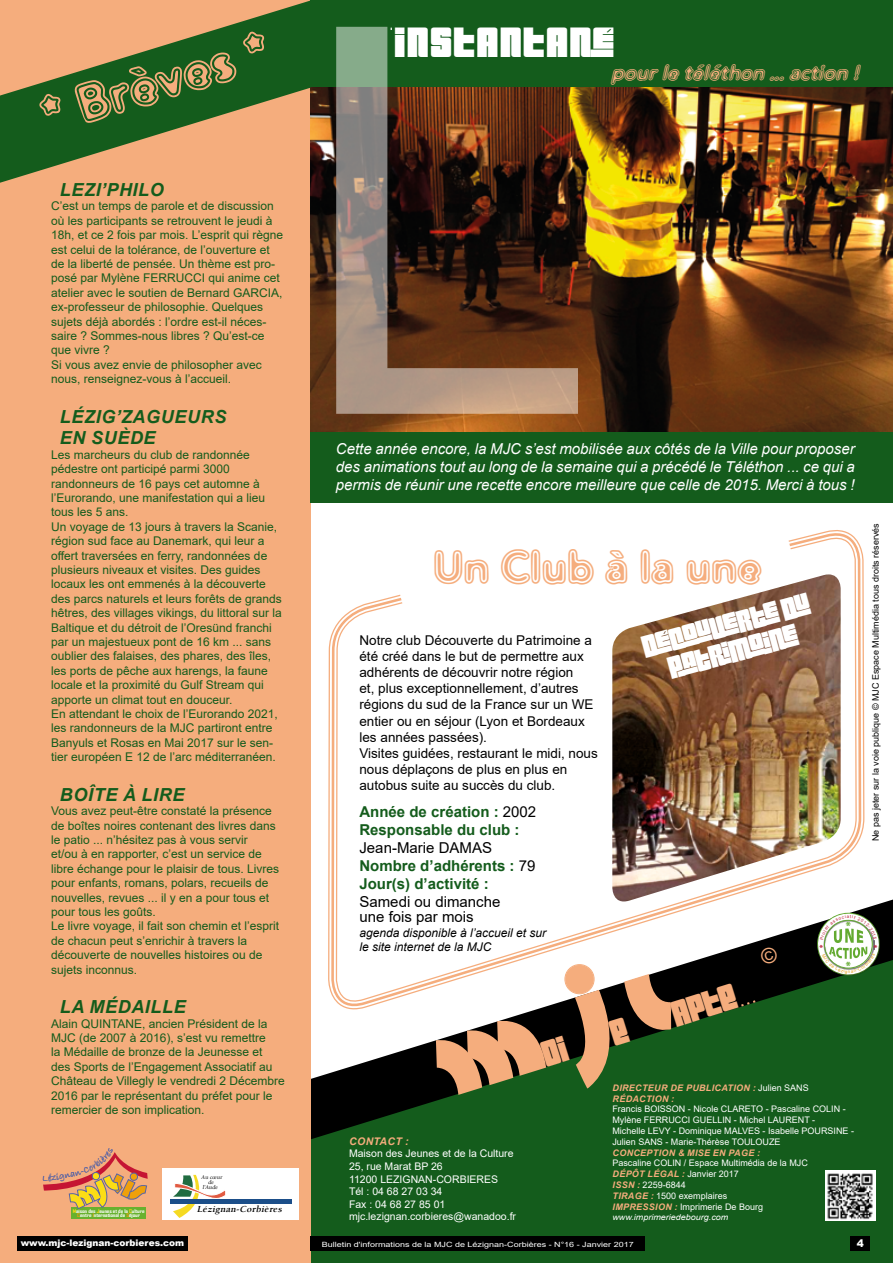
<style>
.page{position:relative;width:893px;height:1263px;background:#fff}
.page>*{position:absolute;margin:0;border:0;box-sizing:border-box;transform-origin:0 0}
.t1{font:540.6px "Arial";color:#fff}
.t2{font:54px "Distro Vinyl";color:#f5ad7d}
.t3{font:45px "Distro Vinyl";color:#f5ad7d}
.t4{font:900 40.5px "Pincoyablack";letter-spacing:.05em;color:#fff;scale:1.11 1}
.t5{font:900 34.8px "Pincoyablack";color:#f5ad7d}
.t6{font:900 30px/27px "Pincoyablack";color:#fff;text-align:center}
.t7{font:italic 21px "Distro Vinyl";color:#f5ad7d}
.t8{font:italic 700 18px/21.6px "Arial";letter-spacing:.035em;color:#145c1c}
.t9{font:italic 15px/18px "Arial";color:#fff;text-align:justify}
.t10{font:700 15px/18px "Arial";color:#145c1c}
.t11{font:15px/15px "Arial";color:#000}
.t12{font:13.5px/16.2px "Arial";color:#000}
.t13{font:12px/14.4px "Arial";color:#145c1c}
.t14{font:italic 12px/14.4px "Arial";color:#000}
.t15{font:900 10.8px "Cleanvertising";color:#63aa30}
.t16{font:10.5px/12.6px "Arial";color:#fff}
.t17{font:italic 700 10.5px "Arial";letter-spacing:.035em;color:#f5ad7d}
.t18{font:900 10.5px "Arial";color:#fff}
.t19{font:italic 700 9.45px "Berkeley LT";color:#000}
.t20{font:9px/10.8px "Arial";color:#fff}
.t21{font:italic 700 9px/10.8px "Arial";letter-spacing:.035em;color:#f5ad7d}
.t22{font:9px "Arial";color:#000}
.t23{font:900 9px "Arial";color:#fff}
.t24{font:italic 8.1px "Arial";color:#fff;scale:1.11 1}
.t25{font:900 7.5px "Cleanvertising";color:#ba1733}
.t26{font:7.2px "Arial";color:#fff;scale:1.25 1}
.t27{font:italic 500 5.7px/4.9px "Berkeley LT";color:#000;text-align:center}
.t28{font:700 4.95px/4.7px "Agency FB";letter-spacing:-.015em;color:#fff;text-align:center;scale:1.29 1}
.s1{color:#fcdd15}
.s2{color:#efa00b}
.s3{font-weight:400;color:#000}
.s4{font-size:73.35px}
.s5{font-weight:400;font-style:normal;color:#fff}
.s6{font-weight:700;font-style:italic;color:#f5ad7d}
</style>
<div class="page">
<svg style="left:310px;top:960px;width:583px;height:303px;fill:#145c1c"></svg>
<div style="left:0;top:0;width:310px;height:1263px;background:#f5ad7d"></div>
<div style="left:310px;top:0;width:583px;height:502px;background:#145c1c"></div>
<img style="left:864px;top:1171px;width:11px;height:49px">
<img style="left:310px;top:88px;width:583px;height:343px">
<img style="left:327px;top:87px;width:537px;height:1176px">
<div style="left:310px;top:1236px;width:335px;height:14px;background:#000"></div>
<div style="left:850px;top:1236px;width:20px;height:14px;background:#000"></div>
<div style="left:17px;top:1236px;width:171px;height:14px;background:#000"></div>
<div style="left:162px;top:1168px;width:137px;height:52px;background:#fff"></div>
<svg style="left:173px;top:1175px;width:53px;height:43px"></svg>
<div style="left:170px;top:1199px;width:122px;height:5px;background:#1b4e89"></div>
<svg style="left:0;top:1px;width:310px;height:182px"></svg>
<div style="left:71px;top:1207px;width:75px;height:12px;background:#68b12f"></div>
<svg style="left:436px;top:974px;width:235px;height:121px"></svg>
<svg style="left:759px;top:945px;width:20px;height:20px"></svg>
<svg style="left:816px;top:911px;width:65px;height:65px"></svg>
<svg style="left:43px;top:1152px;width:105px;height:57px"></svg>
<h2 class="t2" style="left:32px;top:85px;width:239px;rotate:-17deg">* Brèves *</h2>
<h3 class="t8" style="left:60px;top:179px;width:106px">LEZI’PHILO</h3>
<p class="t13" style="left:51px;top:199px;width:234px">C’est un temps de parole et de discussion où les participants se retrouvent le jeudi à 18h, et ce 2 fois par mois. L’esprit qui règne est celui de la tolérance, de l’ouverture et de la liberté de pensée. Un thème est pro&shy;posé par Mylène FERRUCCI qui anime cet atelier avec le soutien de Bernard GARCIA, ex-professeur de philosophie. Quelques sujets déjà abordés : l’ordre est-il néces&shy;saire ? Sommes-nous libres ? Qu’est-ce que vivre ?<br>Si vous avez envie de philosopher avec nous, renseignez-vous à l’accueil.</p>
<h3 class="t8" style="left:60px;top:406px;width:168px">LÉZIG’ZAGUEURS<br>EN SUÈDE</h3>
<p class="t13" style="left:51px;top:447px;width:232px">Les marcheurs du club de randonnée pédestre ont participé parmi 3000 randonneurs de 16 pays cet automne à l’Eurorando, une manifestation qui a lieu tous les 5 ans.<br>Un voyage de 13 jours à travers la Scanie, région sud face au Danemark, qui leur a offert traversées en ferry, randonnées de plusieurs niveaux et visites. Des guides locaux les ont emmenés à la découverte des parcs naturels et leurs forêts de grands hêtres, des villages vikings, du littoral sur la Baltique et du détroit de l’Oresünd franchi par un majestueux pont de 16 km ... sans oublier des falaises, des phares, des îles, les ports de pêche aux harengs, la faune locale et la proximité du Gulf Stream qui apporte un climat tout en douceur.<br>En attendant le choix de l’Eurorando 2021, les randonneurs de la MJC partiront entre Banyuls et Rosas en Mai 2017 sur le sen&shy;tier européen E 12 de l’arc méditerranéen.</p>
<h3 class="t8" style="left:60px;top:784px;width:126px">BOÎTE À LIRE</h3>
<p class="t13" style="left:51px;top:804px;width:230px">Vous avez peut-être constaté la présence de boîtes noires contenant des livres dans le patio ... n’hésitez pas à vous servir<br>et/ou à en rapporter, c’est un service de libre échange pour le plaisir de tous. Livres pour enfants, romans, polars, recueils de nouvelles, revues ... il y en a pour tous et pour tous les goûts.<br>Le livre voyage, il fait son chemin et l’esprit de chacun peut s’enrichir à travers la découverte de nouvelles histoires ou de sujets inconnus.</p>
<h3 class="t8" style="left:60px;top:997px;width:127px">LA MÉDAILLE</h3>
<p class="t13" style="left:51px;top:1016px;width:235px">Alain QUINTANE, ancien Président de la MJC (de 2007 à 2016), s’est vu remettre<br>la Médaille de bronze de la Jeunesse et<br>des Sports de l’Engagement Associatif au Château de Villegly le vendredi 2 Décembre 2016 par le représentant du préfet pour le remercier de son implication.</p>
<p class="t28" style="left:73px;top:1208px;width:57px"><span class="s1">M</span>aison des <span class="s1">J</span>eunes et de la <span class="s1">C</span>ulture<br><span class="s2">C</span>entre <span class="s2">I</span>nternational de <span class="s2">S</span>éjour</p>
<p class="t27" style="left:201px;top:1175px;width:23px">Au cœur de l’Aude</p>
<p class="t19" style="left:197px;top:1204px;width:89px">Lézignan-Corbières</p>
<h1 class="t1" style="left:297px;top:-148px;width:302px">L</h1>
<h3 class="t4" style="left:391px;top:18px;width:203px">‘INSTANTANÉ</h3>
<h3 class="t7" style="left:611px;top:59px;width:255px">pourle téléthon ...action !</h3>
<p class="t9" style="left:336px;top:440px;width:520px">Cette année encore, la MJC s’est mobilisée aux côtés de la Ville pour proposer des animations tout au long de la semaine qui a précédé le Téléthon ... ce qui a permis de réunir une recette encore meilleure que celle de 2015. Merci à tous !</p>
<h3 class="t3" style="left:433px;top:539px;width:329px">Un Club à la une</h3>
<p class="t12" style="left:359px;top:632px;width:240px">Notre club Découverte du Patrimoine a été créé dans le but de permettre aux adhérents de découvrir notre région<br>et, plus exceptionnellement, d’autres régions du sud de la France sur un WE entier ou en séjour (Lyon et Bordeaux les années passées).<br>Visites guidées, restaurant le midi, nous nous déplaçons de plus en plus en autobus suite au succès du club.</p>
<p class="t10" style="left:359px;top:803px;width:178px">Année de création : <span class="s3">2002<br></span>Responsable du club :</p>
<p class="t10" style="left:359px;top:839px;width:177px"><span class="s3">Jean-Marie DAMAS<br></span>Nombre d’adhérents : <span class="s3">79<br></span>Jour(s) d’activité :</p>
<p class="t11" style="left:359px;top:894px;width:142px">Samedi ou dimanche une fois par mois</p>
<p class="t14" style="left:359px;top:925px;width:188px">agenda disponible à l’accueil et sur le site internet de la MJC</p>
<h3 class="t6" style="left:640px;top:634px;width:173px;rotate:-15deg">découverte du patrimoine</h3>
<h3 class="t5" style="left:667px;top:995px;width:85px;rotate:-17deg">APTE <span class="s4">.</span></h3>
<p class="t25" style="left:819px;top:941px;width:5px">*</p>
<p class="t15" style="left:846px;top:916px;width:7px">*</p>
<p class="t15" style="left:846px;top:956px;width:7px">*</p>
<p class="t17" style="left:349px;top:1134px;width:61px">CONTACT :</p>
<p class="t16" style="left:349px;top:1147px;width:169px">Maison des Jeunes et de la Culture<br>25, rue Marat BP 26<br>11200 LEZIGNAN-CORBIERES<br>Tél : 04 68 27 03 34<br>Fax : 04 68 27 85 01 mjc.lezignan.corbieres@wanadoo.fr</p>
<p class="t21" style="left:612px;top:1082px;width:198px">DIRECTEUR DE PUBLICATION : <span class="s5">Julien SANS<br></span>RÉDACTION :</p>
<p class="t20" style="left:612px;top:1104px;width:243px">Francis BOISSON - Nicole CLARETO - Pascaline COLIN - Mylène FERRUCCI GUELLIN - Michel LAURENT -<br>Michelle LEVY - Dominique MALVES - Isabelle POURSINE - Julien SANS - Marie-Thérèse TOULOUZE</p>
<p class="t21" style="left:612px;top:1147px;width:149px">CONCEPTION &amp; MISE EN PAGE :</p>
<p class="t20" style="left:612px;top:1158px;width:197px">Pascaline COLIN / Espace Multimédia de la MJC<br><span class="s6">DÉPÔT LÉGAL :</span> Janvier 2017<br><span class="s6">ISSN :</span> 2259-6844<br><span class="s6">TIRAGE :</span> 1500 exemplaires<br><span class="s6">IMPRESSION :</span> Imprimerie De Bourg</p>
<p class="t24" style="left:612px;top:1212px;width:106px">www.imprimeriedebourg.com</p>
<p class="t23" style="left:21px;top:1237px;width:165px">www.mjc-lezignan-corbieres.com</p>
<p class="t26" style="left:322px;top:1239px;width:251px">Bulletin d'informations de la MJC de Lézignan-Corbières - N°16 - Janvier 2017</p>
<p class="t18" style="left:857px;top:1235px;width:9px">4</p>
<p class="t22" style="left:869px;top:841px;width:320px;rotate:-90deg">Ne pas jeter sur la voie publique © MJC Espace Multimédia tous droits réservés</p>
<p class="t25" style="left:874px;top:941px;width:5px">*</p>
</div>
